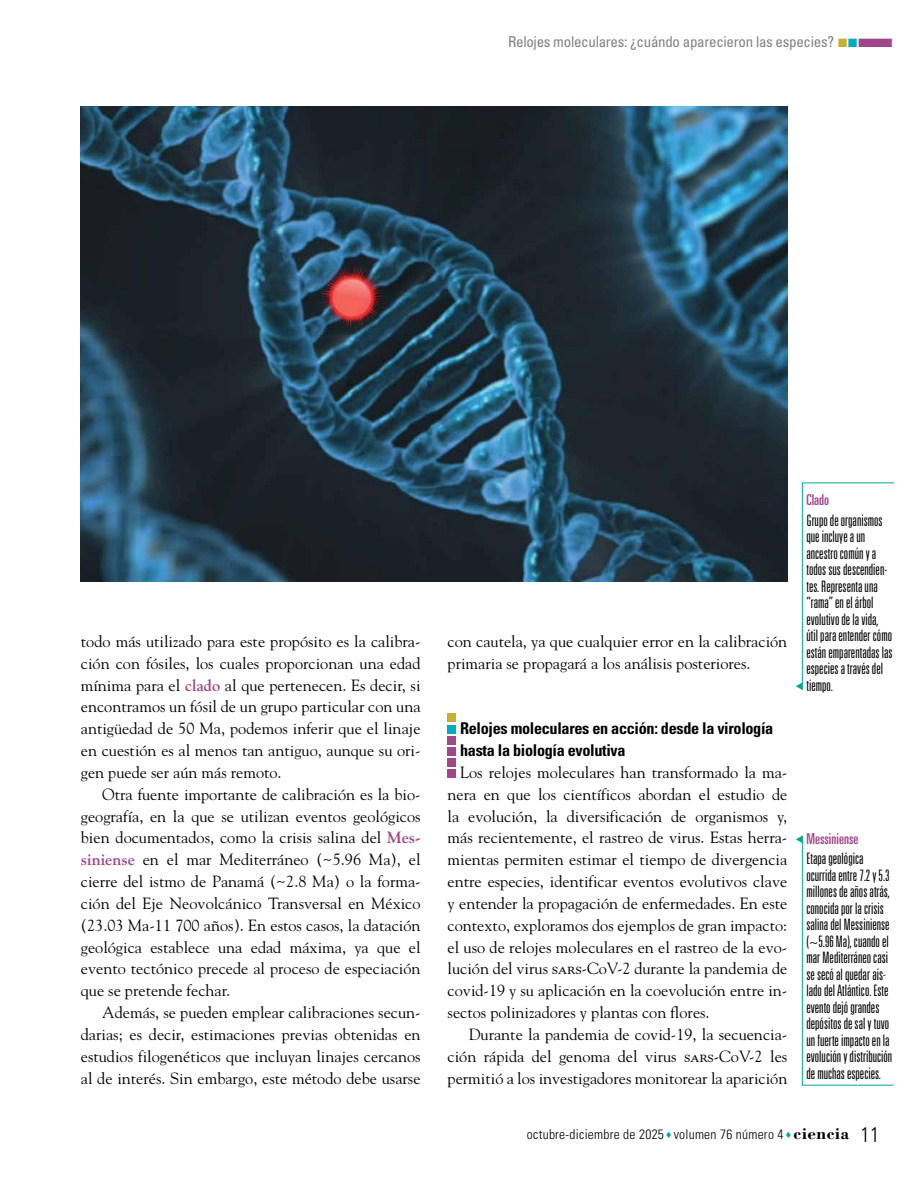
<style>
.page{position:relative;width:915px;height:1191px;background:#fff}
.page>*{position:absolute;margin:0;border:0;box-sizing:border-box;transform-origin:0 0}
.t1{font:16.2px/21.8px "Goudy Std";color:#000;text-align:justify}
.t2{font:700 condensed 16.2px/21.8px "Univers LT Std";letter-spacing:-.02em;color:#000}
.t3{font:300 ultra-condensed 15.75px/16.5px "Univers LT Std";color:#000}
.t4{font:condensed 15px "Univers LT Std";letter-spacing:-.02em;color:#808285}
.t5{font:ultra-condensed 15px "Univers LT Std";color:#a2468a}
.t6{font:300 condensed 13.5px "Univers LT Std";letter-spacing:.02em;color:#000}
.s1{color:#c6af31}
.s2{color:#00acc3}
.s3{color:#a2468a}
.s4{font-weight:700;color:#a2468a}
.s5{color:#00a99b}
.s6{font-family:"Bodoni Std";font-weight:700;font-stretch:normal;font-size:17.25px}
.s7{font-size:21px}
</style>
<div class="page">
<img style="left:81px;top:106px;width:706px;height:475px">
<div style="left:447px;top:747px;width:9px;height:8px;background:#a2468a"></div>
<div style="left:447px;top:736px;width:9px;height:8px;background:#a2468a"></div>
<div style="left:447px;top:725px;width:9px;height:8px;background:#00acc3"></div>
<div style="left:447px;top:713px;width:9px;height:9px;background:#c6af31"></div>
<div style="left:447px;top:769px;width:9px;height:9px;background:#a2468a"></div>
<div style="left:447px;top:758px;width:9px;height:8px;background:#a2468a"></div>
<svg style="left:796px;top:835px;width:97px;height:251px"></svg>
<svg style="left:796px;top:482px;width:98px;height:208px"></svg>
<p class="t4" style="left:508px;top:32px;width:387px">Relojes moleculares: ¿cuándo aparecieron las especies? <span class="s1">■</span><span class="s2">■</span><span class="s3">■</span></p>
<p class="t1" style="left:81px;top:630px;width:341px">todo más utilizado para este propósito es la calibra&shy;ción con fósiles, los cuales proporcionan una edad mínima para el <span class="s4">clado</span> al que pertenecen. Es decir, si encontramos un fósil de un grupo particular con una antigüedad de 50 Ma, podemos inferir que el linaje en cuestión es al menos tan antiguo, aunque su ori&shy;gen puede ser aún más remoto.</p>
<p class="t1" style="left:81px;top:783px;width:341px;text-indent:21px">Otra fuente importante de calibración es la bio&shy;geografía, en la que se utilizan eventos geológicos bien documentados, como la crisis salina del <span class="s4">Mes&shy;siniense</span> en el mar Mediterráneo (~5.96 Ma), el cierre del istmo de Panamá (~2.8 Ma) o la forma&shy;ción del Eje Neovolcánico Transversal en México (23.03 Ma-11 700 años). En estos casos, la datación geológica establece una edad máxima, ya que el evento tectónico precede al proceso de especiación que se pretende fechar.</p>
<p class="t1" style="left:81px;top:1001px;width:341px;text-indent:21px">Además, se pueden emplear calibraciones secun&shy;darias; es decir, estimaciones previas obtenidas en estudios filogenéticos que incluyan linajes cercanos al de interés. Sin embargo, este método debe usarse</p>
<p class="t1" style="left:447px;top:630px;width:341px">con cautela, ya que cualquier error en la calibración primaria se propagará a los análisis posteriores.</p>
<p class="t2" style="left:460px;top:717px;width:314px">Relojes moleculares en acción: desde la virología hasta la biología evolutiva</p>
<p class="t1" style="left:447px;top:761px;width:341px;text-indent:13px">Los relojes moleculares han transformado la ma&shy;nera en que los científicos abordan el estudio de la evolución, la diversificación de organismos y, más recientemente, el rastreo de virus. Estas herra&shy;mientas permiten estimar el tiempo de divergencia entre especies, identificar eventos evolutivos clave y entender la propagación de enfermedades. En este contexto, exploramos dos ejemplos de gran impacto: el uso de relojes moleculares en el rastreo de la evo&shy;lución del virus sars-CoV-2 durante la pandemia de covid-19 y su aplicación en la coevolución entre in&shy;sectos polinizadores y plantas con flores.</p>
<p class="t1" style="left:447px;top:1023px;width:341px;text-indent:21px">Durante la pandemia de covid-19, la secuencia&shy;ción rápida del genoma del virus sars-CoV-2 les permitió a los investigadores monitorear la aparición</p>
<p class="t5" style="left:806px;top:491px;width:24px">Clado</p>
<p class="t3" style="left:806px;top:511px;width:88px">Grupo de organismos que incluye a un ancestro común y a todos sus descendien&shy;tes. Representa una “rama” en el árbol evolutivo de la vida, útil para entender cómo están emparentadas las especies a través del tiempo.</p>
<p class="t5" style="left:806px;top:829px;width:53px">Messiniense</p>
<p class="t3" style="left:806px;top:850px;width:87px">Etapa geológica ocurrida entre 7.2 y 5.3 millones de años atrás, conocida por la crisis salina del Messiniense (~5.96 Ma), cuando el mar Mediterráneo casi se secó al quedar ais&shy;lado del Atlántico. Este evento dejó grandes depósitos de sal y tuvo un fuerte impacto en la evolución y distribución de muchas especies.</p>
<p class="t6" style="left:526px;top:1126px;width:354px">octubre-diciembre de 2025 <span class="s5">♦</span> volumen 76 número 4 <span class="s5">♦</span> <span class="s6">ciencia</span> <span class="s7">11</span></p>
</div>
